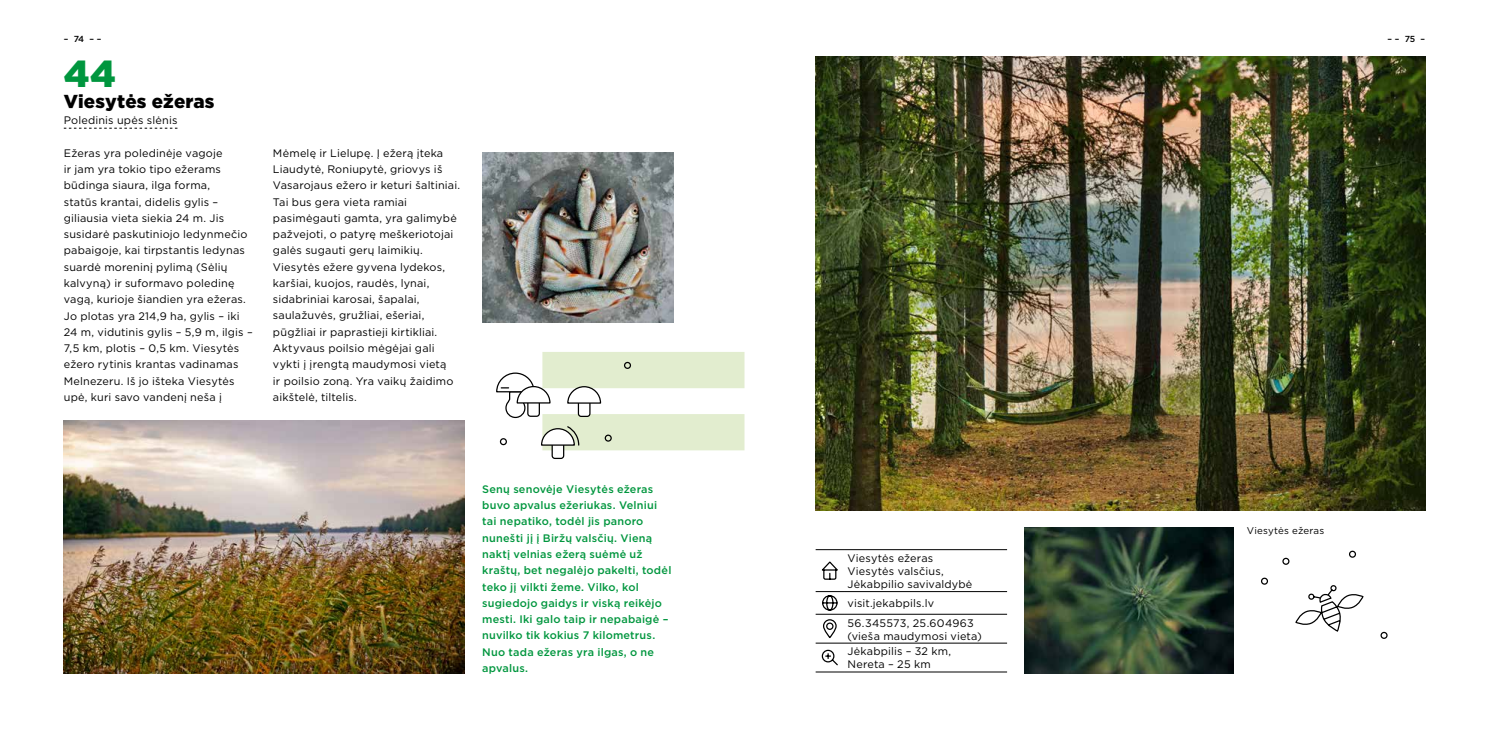
<style>
.page{position:relative;width:1489px;height:745px;background:#fff}
.page>*{position:absolute;margin:0;border:0;box-sizing:border-box;transform-origin:0 0}
.t1{font:900 37.5px "Gotham";color:#00963e}
.t2{font:900 18.75px "Gotham";letter-spacing:.01em;color:#000}
.t3{font:10.88px/16.2px "Gotham";letter-spacing:.015em;color:#000}
.t4{font:500 10.88px/16.2px "Gotham";letter-spacing:.015em;color:#00963e}
.t5{font:9.75px "Gotham";letter-spacing:.02em;color:#000}
.t6{font:500 8.75px "Gotham";color:#000}
</style>
<div class="page">
<div style="left:542px;top:351px;width:202px;height:37px;background:#e2edcf"></div>
<div style="left:542px;top:414px;width:202px;height:36px;background:#e2edcf"></div>
<img style="left:815px;top:57px;width:609px;height:452px">
<svg style="left:64px;top:128px;width:113px;height:1px"></svg>
<svg style="left:815px;top:549px;width:29px;height:1px"></svg>
<hr style="left:844px;top:549px;width:163px;height:1px;background:#000">
<hr style="left:844px;top:591px;width:163px;height:1px;background:#000">
<hr style="left:844px;top:613px;width:163px;height:1px;background:#000">
<hr style="left:844px;top:642px;width:163px;height:1px;background:#000">
<hr style="left:844px;top:671px;width:163px;height:1px;background:#000">
<svg style="left:821px;top:561px;width:17px;height:19px"></svg>
<svg style="left:815px;top:591px;width:29px;height:81px"></svg>
<img style="left:64px;top:420px;width:400px;height:252px">
<img style="left:482px;top:152px;width:191px;height:170px">
<img style="left:1024px;top:527px;width:209px;height:145px">
<svg style="left:1295px;top:585px;width:68px;height:46px"></svg>
<div style="left:1282px;top:557px;width:7px;height:7px;border:1px solid #000;border-radius:50%"></div>
<div style="left:1260px;top:577px;width:7px;height:7px;border:1px solid #000;border-radius:50%"></div>
<div style="left:1348px;top:550px;width:7px;height:7px;border:1px solid #000;border-radius:50%"></div>
<div style="left:1380px;top:631px;width:7px;height:7px;border:1px solid #000;border-radius:50%"></div>
<div style="left:624px;top:361px;width:7px;height:8px;border:1px solid #000;border-radius:50%"></div>
<div style="left:604px;top:434px;width:7px;height:7px;border:1px solid #000;border-radius:50%"></div>
<svg style="left:496px;top:371px;width:105px;height:88px"></svg>
<p class="t6" style="left:64px;top:34px;width:39px">– 74 – –</p>
<p class="t6" style="left:1387px;top:34px;width:39px">– – 75 –</p>
<h1 class="t1" style="left:64px;top:48px;width:54px">44</h1>
<h2 class="t2" style="left:64px;top:88px;width:152px">Viesytės ežeras</h2>
<p class="t3" style="left:64px;top:112px;width:115px">Poledinis upės slėnis</p>
<p class="t3" style="left:64px;top:144px;width:190px">Ežeras yra poledinėje vagoje<br>ir jam yra tokio tipo ežerams būdinga siaura, ilga forma,<br>statūs krantai, didelis gylis – giliausia vieta siekia 24 m. Jis susidarė paskutiniojo ledynmečio pabaigoje, kai tirpstantis ledynas suardė moreninį pylimą (Sėlių kalvyną) ir suformavo poledinę vagą, kurioje šiandien yra ežeras.<br>Jo plotas yra 214,9 ha, gylis – iki<br>24 m, vidutinis gylis – 5,9 m, ilgis –<br>7,5 km, plotis – 0,5 km. Viesytės ežero rytinis krantas vadinamas<br>Melnezeru. Iš jo išteka Viesytės upė, kuri savo vandenį neša į</p>
<p class="t3" style="left:273px;top:144px;width:189px">Mėmelę ir Lielupę. Į ežerą įteka<br>Liaudytė, Roniupytė, griovys iš<br>Vasarojaus ežero ir keturi šaltiniai.<br>Tai bus gera vieta ramiai pasimėgauti gamta, yra galimybė pažvejoti, o patyrę meškeriotojai galės sugauti gerų laimikių.<br>Viesytės ežere gyvena lydekos, karšiai, kuojos, raudės, lynai, sidabriniai karosai, šapalai, saulažuvės, gružliai, ešeriai, pūgžliai ir paprastieji kirtikliai.<br>Aktyvaus poilsio mėgėjai gali vykti į įrengtą maudymosi vietą<br>ir poilsio zoną. Yra vaikų žaidimo aikštelė, tiltelis.</p>
<p class="t4" style="left:482px;top:480px;width:191px">Senų senovėje Viesytės ežeras buvo apvalus ežeriukas. Velniui tai nepatiko, todėl jis panoro nunešti jį į Biržų valsčių. Vieną naktį velnias ežerą suėmė už kraštų, bet negalėjo pakelti, todėl teko jį vilkti žeme. Vilko, kol sugiedojo gaidys ir viską reikėjo mesti. Iki galo taip ir nepabaigė – nuvilko tik kokius 7 kilometrus.<br>Nuo tada ežeras yra ilgas, o ne apvalus.</p>
<p class="t3" style="left:847px;top:551px;width:126px;line-height:13px">Viesytės ežeras<br>Viesytės valsčius,<br>Jėkabpilio savivaldybė</p>
<p class="t3" style="left:847px;top:593px;width:128px;line-height:19.2px">visit.jekabpils.lv<br>56.345573, 25.604963</p>
<p class="t3" style="left:847px;top:627px;width:136px;line-height:15.8px">(vieša maudymosi vieta)<br>Jėkabpilis – 32 km,</p>
<p class="t3" style="left:847px;top:655px;width:85px">Nereta – 25 km</p>
<p class="t5" style="left:1246px;top:524px;width:79px">Viesytės ežeras</p>
</div>
